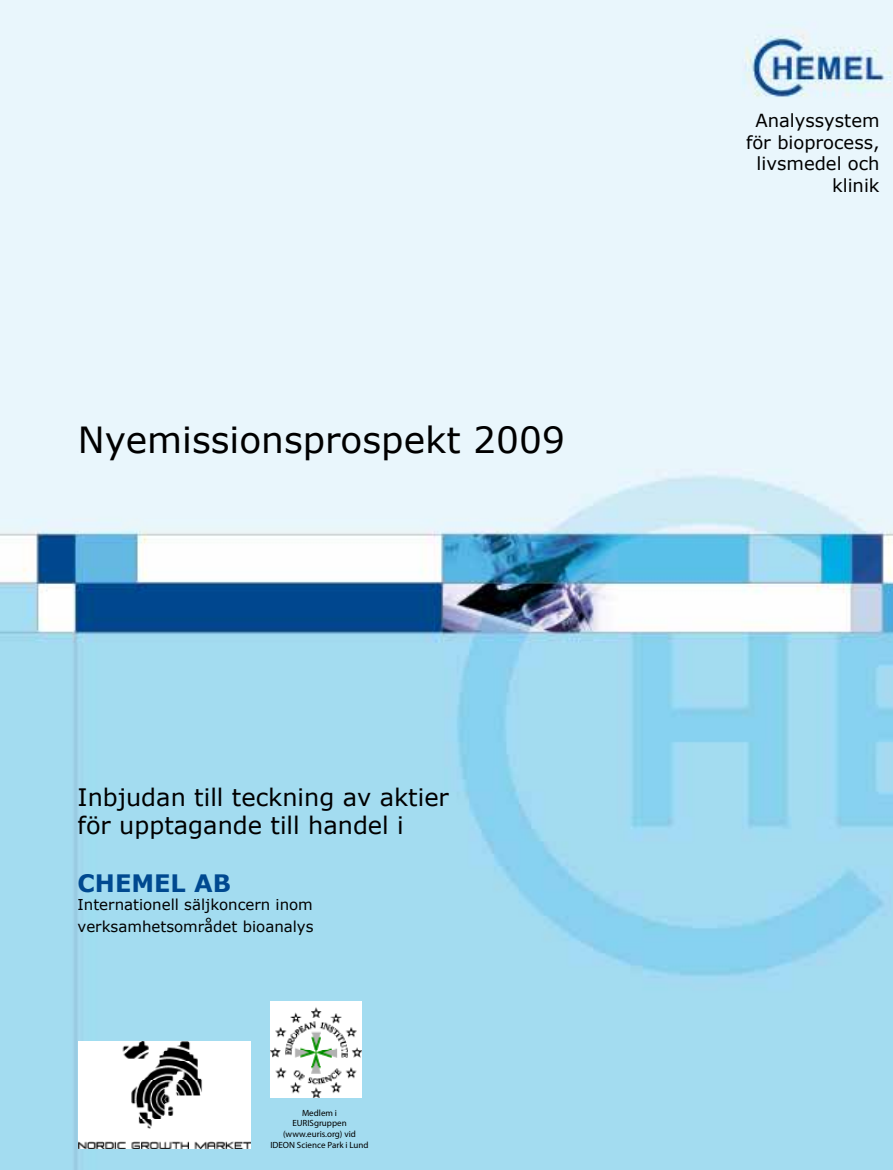
<style>
.page{position:relative;width:893px;height:1170px;background:#fff}
.page>*{position:absolute;margin:0;border:0;box-sizing:border-box;transform-origin:0 0}
.t1{font:36px "Verdana";color:#000}
.t2{font:24px/28.8px "Verdana";color:#000}
.t3{font:700 24px "Verdana";color:#004990}
.t4{font:18px/21.6px "Verdana";color:#000;text-align:right}
.t5{font:15px/21.6px "Verdana";color:#000}
.t6{font:9px/10.8px "Myriad Pro";color:#000;text-align:center}
</style>
<div class="page">
<img style="left:0;top:0;width:893px;height:1169px">
<img style="left:79px;top:1041px;width:171px;height:107px">
<img style="left:271px;top:1001px;width:91px;height:96px">
<h1 class="t1" style="left:78px;top:416px;width:489px">Nyemissionsprospekt 2009</h1>
<h2 class="t2" style="left:78px;top:781px;width:373px">Inbjudan till teckning av aktier för upptagande till handel i</h2>
<h2 class="t3" style="left:78px;top:868px;width:155px">CHEMEL AB</h2>
<h3 class="t5" style="left:78px;top:893px;width:238px">Internationell säljkoncern inom verksamhetsområdet bioanalys</h3>
<p class="t6" style="left:270px;top:1106px;width:100px">Medlem i<br>EURISgruppen (www.euris.org) vid<br>IDEON Science Park i Lund</p>
<h3 class="t4" style="left:746px;top:109px;width:135px">Analyssystem för bioprocess, livsmedel och klinik</h3>
</div>
